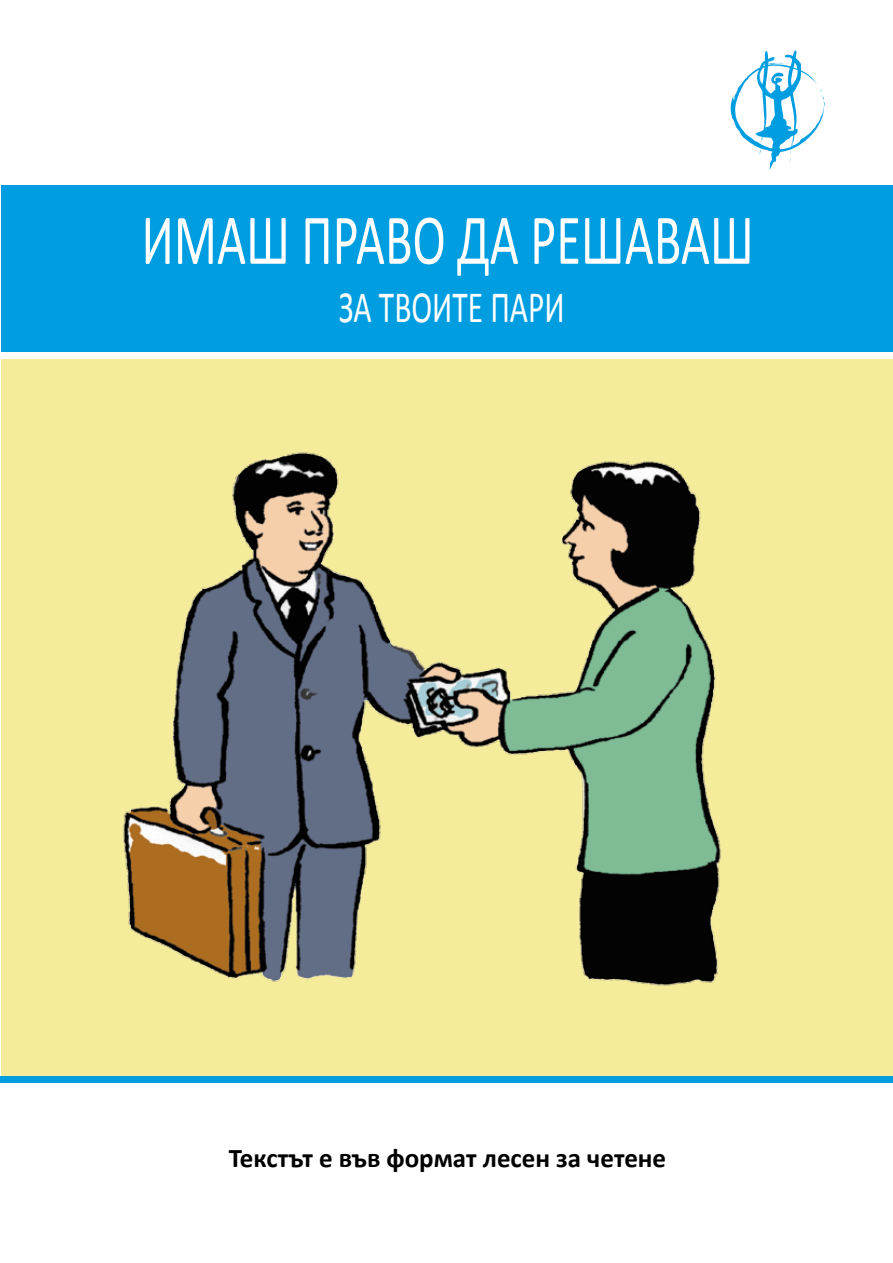
<style>
.page{position:relative;width:893px;height:1263px;background:#fff}
.page>*{position:absolute;margin:0;border:0;box-sizing:border-box;transform-origin:0 0}
.t1{font:72px "Calibri";color:#fff;scale:.7 1}
.t2{font:45px "Calibri";color:#fff;scale:.7 1}
.t3{font:700 27px "Calibri";color:#000}
</style>
<div class="page">
<div style="left:1px;top:185px;width:892px;height:167px;background:#009ee1"></div>
<div style="left:1px;top:360px;width:892px;height:716px;background:#f4eb9b"></div>
<div style="left:0;top:1076px;width:893px;height:6px;background:#009ee1"></div>
<img style="left:123px;top:452px;width:598px;height:534px">
<svg style="left:730px;top:50px;width:95px;height:120px"></svg>
<h1 class="t1" style="left:141px;top:194px;width:876px">ИМАШ ПРАВО ДА РЕШАВАШ</h1>
<h2 class="t2" style="left:339px;top:279px;width:324px">ЗА ТВОИТЕ ПАРИ</h2>
<p class="t3" style="left:229px;top:1140px;width:439px">Текстът е във формат лесен за четене</p>
</div>
